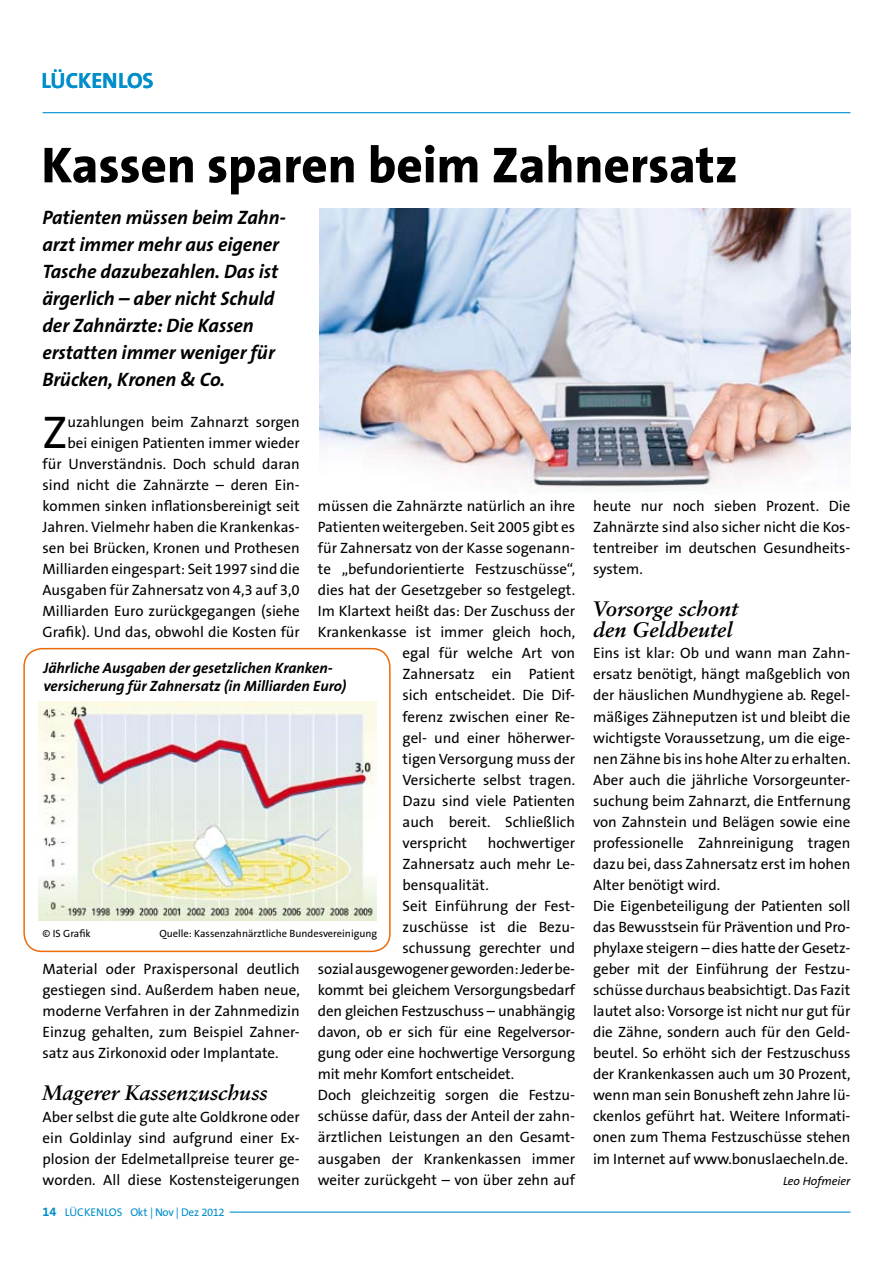
<style>
.page{position:relative;width:893px;height:1263px;background:#fff}
.page>*{position:absolute;margin:0;border:0;box-sizing:border-box;transform-origin:0 0}
.t1{font:800 51px "The Sans B8";color:#000}
.t2{font:46.2px "The Sans B5 Plain";color:#000}
.t3{font:700 22.05px "The Sans B7";color:#008fcb}
.t4{font:italic 700 21px/21px "Sabon";color:#000}
.t5{font:italic 700 19.5px/27px "The Sans B7";letter-spacing:-.005em;color:#000}
.t6{font:15px/21px "The Sans B5 Plain";color:#000;text-align:justify}
.t7{font:italic 700 15px/18px "The Sans B7";color:#000}
.t8{font:italic 12px "The Sans B5 Plain";color:#000}
.t9{font:11.25px "The Sans B5 Plain";letter-spacing:-.015em;color:#008fcb}
.t10{font:10.5px "The Sans B5 Plain";color:#000}
.s1{font-family:"The Sans B7";font-weight:700;font-size:12.75px}
</style>
<div class="page">
<hr style="left:43px;top:112px;width:807px;height:1px;background:#008fcb">
<hr style="left:230px;top:1211px;width:620px;height:2px;background:#008fcb">
<img style="left:319px;top:208px;width:531px;height:283px">
<div style="left:23px;top:648px;width:368px;height:304px;border:2px solid #eb6a0a;border-radius:18px"></div>
<img style="left:38px;top:701px;width:339px;height:220px">
<h3 class="t3" style="left:41px;top:69px;width:114px">LÜCKENLOS</h3>
<h1 class="t1" style="left:41px;top:138px;width:698px">Kassen sparen beim Zahnersatz</h1>
<h3 class="t5" style="left:43px;top:204px;width:245px">Patienten müssen beim Zahn&shy;arzt immer mehr aus eigener<br>Tasche dazubezahlen. Das ist ärgerlich – aber nicht Schuld der Zahnärzte: Die Kassen erstatten immer weniger für<br>Brücken, Kronen &amp; Co.</h3>
<p class="t6" style="left:43px;top:412px;width:259px;text-align:right">uzahlungen beim Zahnarzt sorgen<br>bei einigen Patienten immer wieder<br>für Unverständnis. Doch schuld daran sind nicht die Zahnärzte – deren Ein&shy;kommen sinken inflationsbereinigt seit Jahren. Vielmehr haben die Krankenkas&shy;sen bei Brücken, Kronen und Prothesen Milliarden eingespart: Seit 1997 sind die Ausgaben für Zahnersatz von 4,3 auf 3,0<br>Milliarden Euro zurückgegangen (siehe Grafik). Und das, obwohl die Kosten für</p>
<h2 class="t2" style="left:43px;top:407px;width:26px">Z</h2>
<p class="t6" style="left:318px;top:496px;width:259px">müssen die Zahnärzte natürlich an ihre</p>
<p class="t6" style="left:318px;top:517px;width:259px">Patienten weitergeben. Seit 2005 gibt es</p>
<p class="t6" style="left:318px;top:538px;width:259px">für Zahnersatz von der Kasse sogenann-</p>
<p class="t6" style="left:318px;top:559px;width:259px">te „befundorientierte Festzuschüsse“,</p>
<p class="t6" style="left:318px;top:580px;width:259px">dies hat der Gesetzgeber so festgelegt.</p>
<p class="t6" style="left:318px;top:601px;width:259px">Im Klartext heißt das: Der Zuschuss der</p>
<p class="t6" style="left:318px;top:622px;width:259px">Krankenkasse ist immer gleich hoch,</p>
<p class="t6" style="left:403px;top:643px;width:174px">egal für welche Art von</p>
<p class="t6" style="left:403px;top:664px;width:174px">Zahnersatz ein Patient</p>
<p class="t6" style="left:403px;top:685px;width:174px">sich entscheidet. Die Dif-</p>
<p class="t6" style="left:403px;top:706px;width:174px">ferenz zwischen einer Re-</p>
<p class="t6" style="left:403px;top:727px;width:174px">gel- und einer höherwer-</p>
<p class="t6" style="left:403px;top:748px;width:174px">tigen Versorgung muss der</p>
<p class="t6" style="left:403px;top:769px;width:174px">Versicherte selbst tragen.</p>
<p class="t6" style="left:403px;top:790px;width:174px">Dazu sind viele Patienten</p>
<p class="t6" style="left:403px;top:812px;width:174px">auch bereit. Schließlich</p>
<p class="t6" style="left:403px;top:833px;width:66px">verspricht</p>
<p class="t6" style="left:488px;top:833px;width:89px">hochwertiger</p>
<p class="t6" style="left:403px;top:854px;width:174px">Zahnersatz auch mehr Le-</p>
<p class="t6" style="left:403px;top:875px;width:88px">bensqualität.</p>
<p class="t6" style="left:403px;top:896px;width:174px">Seit Einführung der Fest-</p>
<p class="t6" style="left:403px;top:917px;width:174px">zuschüsse ist die Bezu-</p>
<p class="t6" style="left:403px;top:938px;width:174px">schussung gerechter und</p>
<p class="t6" style="left:318px;top:959px;width:259px">sozial ausgewogener geworden: Jeder be-</p>
<p class="t6" style="left:318px;top:980px;width:259px">kommt bei gleichem Versorgungsbedarf</p>
<p class="t6" style="left:318px;top:1001px;width:259px">den gleichen Festzuschuss – unabhängig</p>
<p class="t6" style="left:318px;top:1022px;width:259px">davon, ob er sich für eine Regelversor-</p>
<p class="t6" style="left:318px;top:1043px;width:259px">gung oder eine hochwertige Versorgung</p>
<p class="t6" style="left:318px;top:1064px;width:198px">mit mehr Komfort entscheidet.</p>
<p class="t6" style="left:318px;top:1085px;width:259px">Doch gleichzeitig sorgen die Festzu-</p>
<p class="t6" style="left:318px;top:1106px;width:259px">schüsse dafür, dass der Anteil der zahn-</p>
<p class="t6" style="left:318px;top:1127px;width:259px">ärztlichen Leistungen an den Gesamt-</p>
<p class="t6" style="left:318px;top:1148px;width:259px">ausgaben der Krankenkassen immer</p>
<p class="t6" style="left:318px;top:1169px;width:259px">weiter zurückgeht – von über zehn auf</p>
<p class="t7" style="left:43px;top:659px;width:304px">Jährliche Ausgaben der gesetzlichen Kranken&shy;versicherung für Zahnersatz (in Milliarden Euro)</p>
<p class="t10" style="left:43px;top:928px;width:50px">© IS Grafik</p>
<p class="t10" style="left:159px;top:928px;width:219px">Quelle: Kassenzahnärztliche Bundesvereinigung</p>
<p class="t6" style="left:43px;top:959px;width:259px">Material oder Praxispersonal deutlich gestiegen sind. Außerdem haben neue, moderne Verfahren in der Zahnmedizin Einzug gehalten, zum Beispiel Zahner&shy;satz aus Zirkonoxid oder Implantate.</p>
<h3 class="t4" style="left:43px;top:1082px;width:227px">Magerer Kassenzuschuss</h3>
<p class="t6" style="left:43px;top:1106px;width:259px">Aber selbst die gute alte Goldkrone oder ein Goldinlay sind aufgrund einer Ex&shy;plosion der Edelmetallpreise teurer ge&shy;worden. All diese Kostensteigerungen</p>
<p class="t9" style="left:43px;top:1206px;width:184px"><span class="s1">14</span> LÜCKENLOS Okt | Nov | Dez 2012</p>
<p class="t6" style="left:593px;top:496px;width:259px">heute nur noch sieben Prozent. Die Zahnärzte sind also sicher nicht die Kos&shy;tentreiber im deutschen Gesundheits&shy;system.</p>
<h3 class="t4" style="left:593px;top:598px;width:147px">Vorsorge schont den Geldbeutel</h3>
<p class="t6" style="left:593px;top:643px;width:259px;text-align:left">Eins ist klar: Ob und wann man Zahn&shy;ersatz benötigt, hängt maßgeblich von der häuslichen Mundhygiene ab. Regel&shy;mäßiges Zähneputzen ist und bleibt die wichtigste Voraussetzung, um die eige&shy;nen Zähne bis ins hohe Alter zu erhalten.<br>Aber auch die jährliche Vorsorgeunter&shy;suchung beim Zahnarzt, die Entfernung von Zahnstein und Belägen sowie eine professionelle Zahnreinigung tragen dazu bei, dass Zahnersatz erst im hohen Alter benötigt wird.<br>Die Eigenbeteiligung der Patienten soll das Bewusstsein für Prävention und Pro&shy;phylaxe steigern – dies hatte der Gesetz&shy;geber mit der Einführung der Festzu&shy;schüsse durchaus beabsichtigt. Das Fazit lautet also: Vorsorge ist nicht nur gut für die Zähne, sondern auch für den Geld&shy;beutel. So erhöht sich der Festzuschuss der Krankenkassen auch um 30 Prozent, wenn man sein Bonusheft zehn Jahre lü&shy;ckenlos geführt hat. Weitere Informati&shy;onen zum Thema Festzuschüsse stehen im Internet auf www.bonuslaecheln.de.</p>
<p class="t8" style="left:783px;top:1174px;width:69px">Leo Hofmeier</p>
</div>
